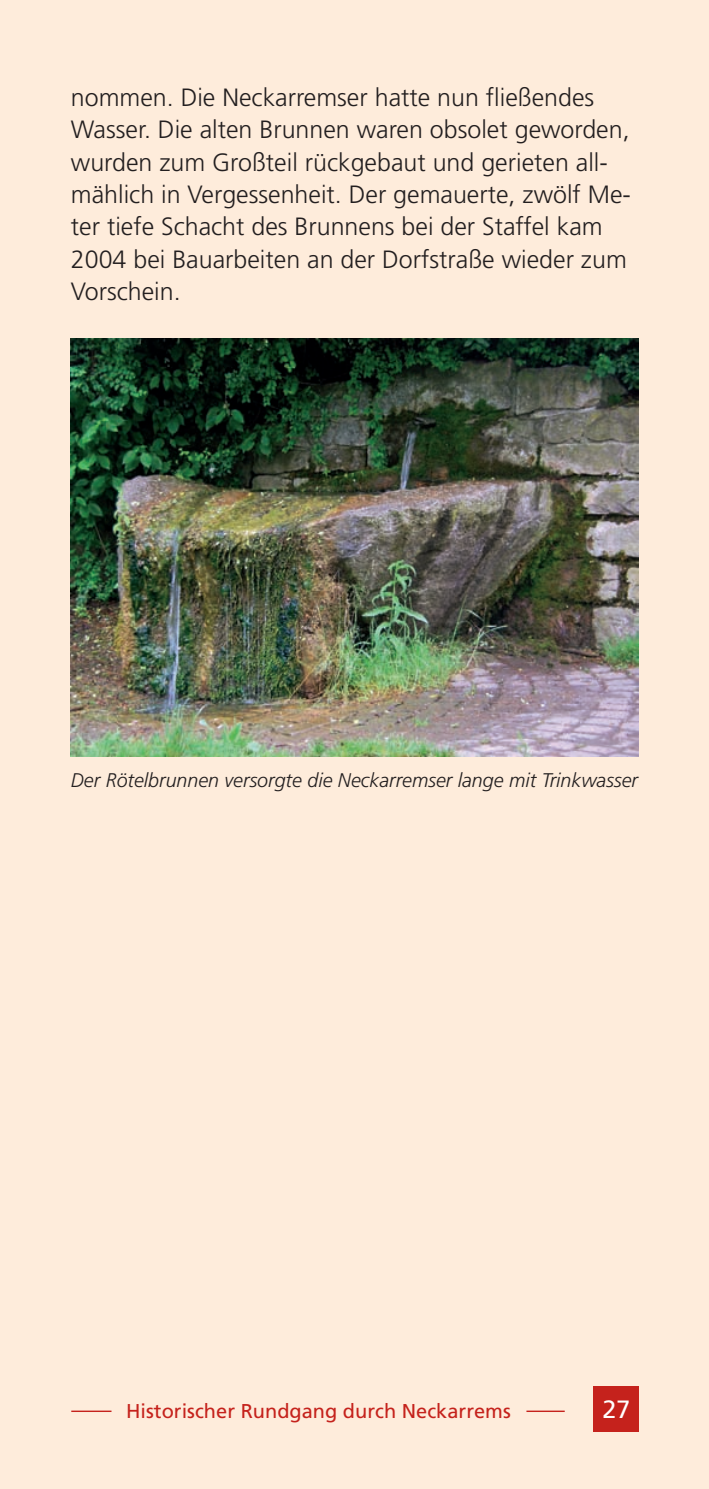
<style>
.page{position:relative;width:709px;height:1489px;background:#fff}
.page>*{position:absolute;margin:0;border:0;box-sizing:border-box;transform-origin:0 0}
.t1{font:300 25px/32.5px "Frutiger";color:#231f20}
.t2{font:25px "Frutiger";color:#fff}
.t3{font:20px "Frutiger";color:#c5221c}
.t4{font:italic 300 19.75px "Frutiger";color:#231f20}
</style>
<div class="page">
<div style="left:0;top:0;width:709px;height:1488px;background:#feecdb"></div>
<div style="left:593px;top:1385px;width:46px;height:46px;background:#c5221c"></div>
<hr style="left:71px;top:1410px;width:40px;height:1px;background:#c5221c">
<hr style="left:526px;top:1410px;width:38px;height:1px;background:#c5221c">
<img style="left:71px;top:339px;width:567px;height:417px">
<p class="t1" style="left:71px;top:82px;width:561px">nommen. Die Neckarremser hatte nun fließendes Wasser. Die alten Brunnen waren obsolet geworden, wurden zum Großteil rückgebaut und gerieten all&shy;mählich in Vergessenheit. Der gemauerte, zwölf Me&shy;ter tiefe Schacht des Brunnens bei der Staffel kam 2004 bei Bauarbeiten an der Dorfstraße wieder zum Vorschein.</p>
<p class="t4" style="left:71px;top:771px;width:568px">Der Rötelbrunnen versorgte die Neckarremser lange mit Trinkwasser</p>
<p class="t3" style="left:126px;top:1401px;width:386px">Historischer Rundgang durch Neckarrems</p>
<p class="t2" style="left:602px;top:1398px;width:29px">27</p>
</div>
